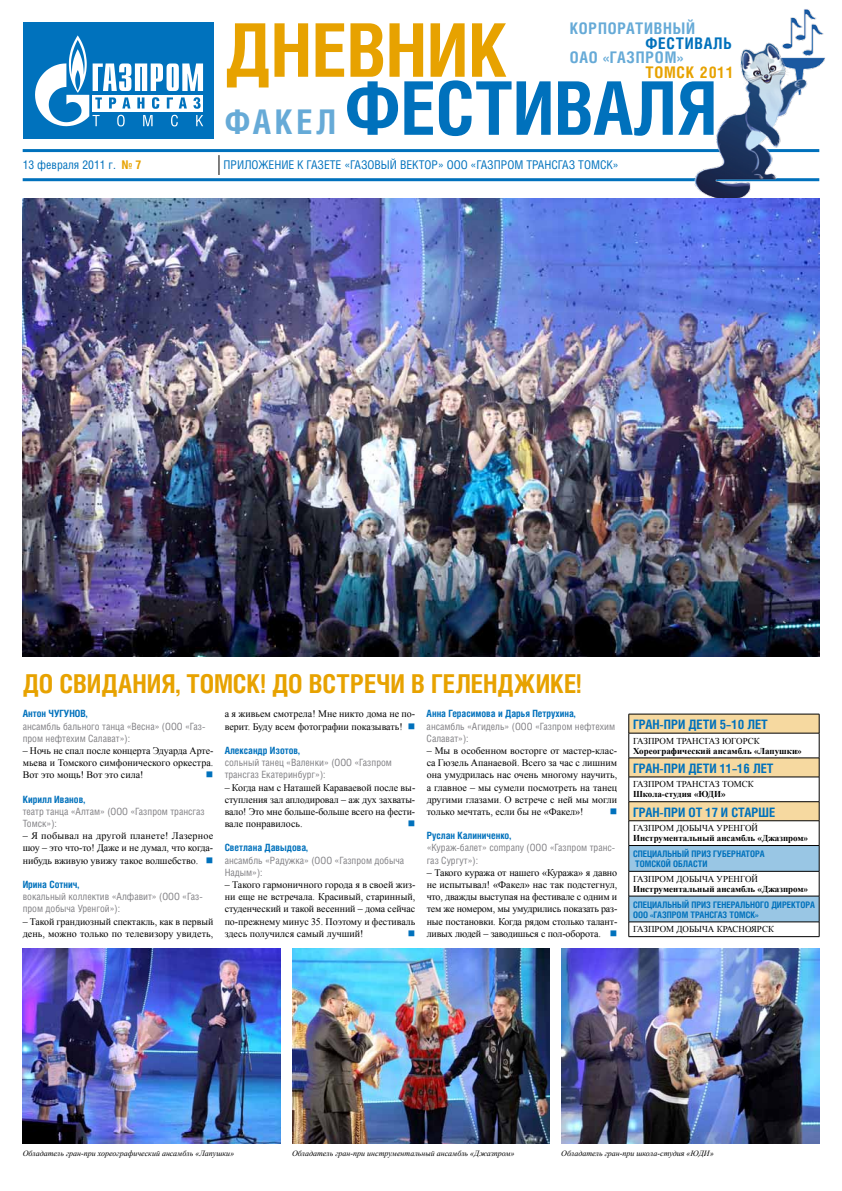
<style>
.page{position:relative;width:842px;height:1191px;background:#fff}
.page>*{position:absolute;margin:0;border:0;box-sizing:border-box;transform-origin:0 0}
.t1{font:700 74px "Helios Cond";color:#0071bc}
.t2{font:700 74px "Helios Cond";color:#e7a200}
.t3{font:700 34px "Helios Cond";letter-spacing:.1em;color:#66aad7}
.t4{font:700 26px "Helios Cond";color:#e7a200}
.t5{font:700 16px/29px "Helios Cond";letter-spacing:.05em;color:#66aad7}
.t6{font:700 16px "Helios Cond";letter-spacing:.05em;color:#0071bc}
.t7{font:700 16px "Helios Cond";letter-spacing:.05em;color:#e7a200}
.t8{font:700 13px "Helios Cond";color:#0071bc}
.t9{font:12px "Helios Cond";color:#0072bd}
.t10{font:12px "Helios Cond";color:#0071bc}
.t11{font:10px/12.2px "Times New Roman";color:#000;text-align:justify}
.t12{font:10px "Helios Cond";color:#818084}
.t13{font:700 10px "Helios Cond";color:#0071bc}
.t14{font:10px "Wingdings";color:#0071bc}
.t15{font:700 9px "Times New Roman";color:#000}
.t16{font:9px "Times New Roman";color:#000}
.t17{font:700 9px/10px "Helios Cond";color:#0071bc}
.t18{font:italic 8px "Times New Roman";color:#000}
.s1{font-weight:700;color:#e7a200}
.s2{color:#0071bc}
</style>
<div class="page">
<div style="left:23px;top:23px;width:190px;height:116px;background:#0072bd"></div>
<svg style="left:35px;top:35px;width:168px;height:91px"></svg>
<hr style="left:23px;top:149px;width:796px;height:3px;background:#0071bc">
<hr style="left:23px;top:178px;width:796px;height:3px;background:#0071bc">
<svg style="left:219px;top:155px;width:1px;height:20px"></svg>
<img style="left:694px;top:9px;width:131px;height:190px">
<img style="left:23px;top:199px;width:796px;height:457px">
<img style="left:23px;top:949px;width:258px;height:195px">
<img style="left:292px;top:949px;width:258px;height:195px">
<img style="left:561px;top:949px;width:258px;height:195px">
<hr style="left:629px;top:936px;width:190px;height:1px;background:#000">
<svg style="left:629px;top:714px;width:191px;height:222px"></svg>
<hr style="left:629px;top:921px;width:190px;height:1px;background:#000">
<h3 class="t5" style="left:570px;top:14px;width:127px">корпоративный оао «газпром»</h3>
<h1 class="t2" style="left:225px;top:6px;width:285px">Дневник</h1>
<h3 class="t6" style="left:645px;top:34px;width:88px">фестиваль</h3>
<h3 class="t7" style="left:645px;top:63px;width:90px">томск 2011</h3>
<h1 class="t1" style="left:345px;top:64px;width:374px">фестиваля</h1>
<h2 class="t3" style="left:225px;top:102px;width:113px">факел</h2>
<p class="t10" style="left:23px;top:157px;width:120px">13 февраля 2011 г. <span class="s1">№ 7</span></p>
<p class="t9" style="left:224px;top:157px;width:231px">Приложение к газете «Газовый вектор» ООО</p>
<p class="t9" style="left:471px;top:157px;width:150px">«Газпром трансгаз Томск»</p>
<h3 class="t4" style="left:23px;top:668px;width:560px">до свидания, томск! до встречи в геленджике!</h3>
<p class="t13" style="left:23px;top:708px;width:66px">Антон Чугунов,</p>
<p class="t12" style="left:23px;top:720px;width:149px">ансамбль бального танца «Весна» (ООО</p>
<p class="t12" style="left:185px;top:720px;width:22px">«Газ-</p>
<p class="t12" style="left:23px;top:732px;width:109px">пром нефтехим Салават»):</p>
<p class="t11" style="left:23px;top:744px;width:192px">– Ночь не спал после концерта Эдуарда Арте&shy;мьева и Томского симфонического оркестра.<br>Вот это мощь! Вот это сила!</p>
<p class="t14" style="left:206px;top:769px;width:9px">■</p>
<p class="t13" style="left:23px;top:793px;width:64px">Кирилл Иванов,</p>
<p class="t12" style="left:23px;top:805px;width:95px">театр танца «Алтам» (ООО</p>
<p class="t12" style="left:130px;top:805px;width:76px">«Газпром трансгаз</p>
<p class="t12" style="left:23px;top:817px;width:36px">Томск»):</p>
<p class="t11" style="left:23px;top:829px;width:192px">– Я побывал на другой планете! Лазерное шоу – это что-то! Даже и не думал, что когда&shy;нибудь вживую увижу такое волшебство. <span class="s2">■</span></p>
<p class="t13" style="left:23px;top:878px;width:58px">Ирина Сотнич,</p>
<p class="t12" style="left:23px;top:890px;width:147px">вокальный коллектив «Алфавит» (ООО</p>
<p class="t12" style="left:182px;top:890px;width:22px">«Газ-</p>
<p class="t12" style="left:23px;top:902px;width:99px">пром добыча Уренгой»):</p>
<p class="t11" style="left:23px;top:915px;width:192px">– Такой грандиозный спектакль, как в первый день, можно только по телевизору увидеть,</p>
<p class="t11" style="left:225px;top:708px;width:192px">а я живьем смотрела! Мне никто дома не по&shy;верит. Буду всем фотографии показывать! <span class="s2">■</span></p>
<p class="t13" style="left:225px;top:744px;width:77px">Александр Изотов,</p>
<p class="t12" style="left:225px;top:756px;width:117px">сольный танец «Валенки» (ООО</p>
<p class="t12" style="left:354px;top:756px;width:39px">«Газпром</p>
<p class="t12" style="left:225px;top:768px;width:103px">трансгаз Екатеринбург»):</p>
<p class="t11" style="left:225px;top:781px;width:192px">– Когда нам с Наташей Караваевой после вы&shy;ступления зал аплодировал – аж дух захваты&shy;вало! Это мне больше-больше всего на фести&shy;вале понравилось.</p>
<p class="t14" style="left:408px;top:818px;width:9px">■</p>
<p class="t13" style="left:225px;top:842px;width:85px">Светлана Давыдова,</p>
<p class="t12" style="left:225px;top:854px;width:97px">ансамбль «Радужка» (ООО</p>
<p class="t12" style="left:335px;top:854px;width:71px">«Газпром добыча</p>
<p class="t12" style="left:225px;top:866px;width:39px">Надым»):</p>
<p class="t11" style="left:225px;top:878px;width:192px">– Такого гармоничного города я в своей жиз&shy;ни еще не встречала. Красивый, старинный, студенческий и такой весенний – дома сейчас по-прежнему минус 35. Поэтому и фестиваль здесь получился самый лучший!</p>
<p class="t14" style="left:408px;top:927px;width:9px">■</p>
<p class="t13" style="left:427px;top:708px;width:150px">Анна Герасимова и Дарья Петрухина,</p>
<p class="t12" style="left:427px;top:720px;width:95px">ансамбль «Агидель» (ООО</p>
<p class="t12" style="left:535px;top:720px;width:82px">«Газпром нефтехим</p>
<p class="t12" style="left:427px;top:732px;width:43px">Салават»):</p>
<p class="t11" style="left:427px;top:744px;width:192px">– Мы в особенном восторге от мастер-клас&shy;са Гюзель Апанаевой. Всего за час с лишним она умудрилась нас очень многому научить, а главное – мы сумели посмотреть на танец другими глазами. О встрече с ней мы могли только мечтать, если бы не «Факел»!</p>
<p class="t14" style="left:610px;top:806px;width:9px">■</p>
<p class="t13" style="left:427px;top:829px;width:86px">Руслан Калиниченко,</p>
<p class="t12" style="left:427px;top:842px;width:110px">«Кураж-балет» company (ООО</p>
<p class="t12" style="left:550px;top:842px;width:67px">«Газпром транс-</p>
<p class="t12" style="left:427px;top:854px;width:53px">газ Сургут»):</p>
<p class="t11" style="left:427px;top:866px;width:192px">– Такого куража от нашего «Куража» я давно не испытывал! «Факел» нас так подстегнул, что, дважды выступая на фестивале с одним и тем же номером, мы умудрились показать раз&shy;ные постановки. Когда рядом столько талант&shy;ливых людей – заводишься с пол-оборота. <span class="s2">■</span></p>
<h3 class="t8" style="left:633px;top:716px;width:136px">гран-при дети 5–10 лет</h3>
<p class="t16" style="left:633px;top:734px;width:128px">ГАЗПРОМ ТРАНСГАЗ ЮГОРСК</p>
<p class="t15" style="left:633px;top:744px;width:170px">Хореографический ансамбль «Лапушки»</p>
<h3 class="t8" style="left:633px;top:760px;width:142px">гран-при дети 11–16 лет</h3>
<p class="t16" style="left:633px;top:778px;width:122px">ГАЗПРОМ ТРАНСГАЗ ТОМСК</p>
<p class="t15" style="left:633px;top:788px;width:94px">Школа-студия «ЮДИ»</p>
<h3 class="t8" style="left:633px;top:804px;width:144px">гран-при от 17 и старше</h3>
<p class="t16" style="left:633px;top:822px;width:126px">ГАЗПРОМ ДОБЫЧА УРЕНГОЙ</p>
<p class="t15" style="left:633px;top:832px;width:177px">Инструментальный ансамбль «Джазпром»</p>
<p class="t17" style="left:633px;top:848px;width:133px">специальный приз губернатора томской области</p>
<p class="t16" style="left:633px;top:872px;width:126px">ГАЗПРОМ ДОБЫЧА УРЕНГОЙ</p>
<p class="t15" style="left:633px;top:882px;width:177px">Инструментальный ансамбль «Джазпром»</p>
<p class="t17" style="left:633px;top:899px;width:183px">специальный приз генерального директора<br>ООО</p>
<p class="t17" style="left:650px;top:909px;width:110px">«газпром трансгаз томск»</p>
<p class="t16" style="left:633px;top:923px;width:142px">ГАЗПРОМ ДОБЫЧА КРАСНОЯРСК</p>
<p class="t18" style="left:23px;top:1148px;width:213px">Обладатель гран-при хореографический ансамбль «Лапушки»</p>
<p class="t18" style="left:292px;top:1148px;width:224px">Обладатель гран-при инструментальный ансамбль «Джазпром»</p>
<p class="t18" style="left:561px;top:1148px;width:154px">Обладатель гран-при школа-студия «ЮДИ»</p>
</div>
